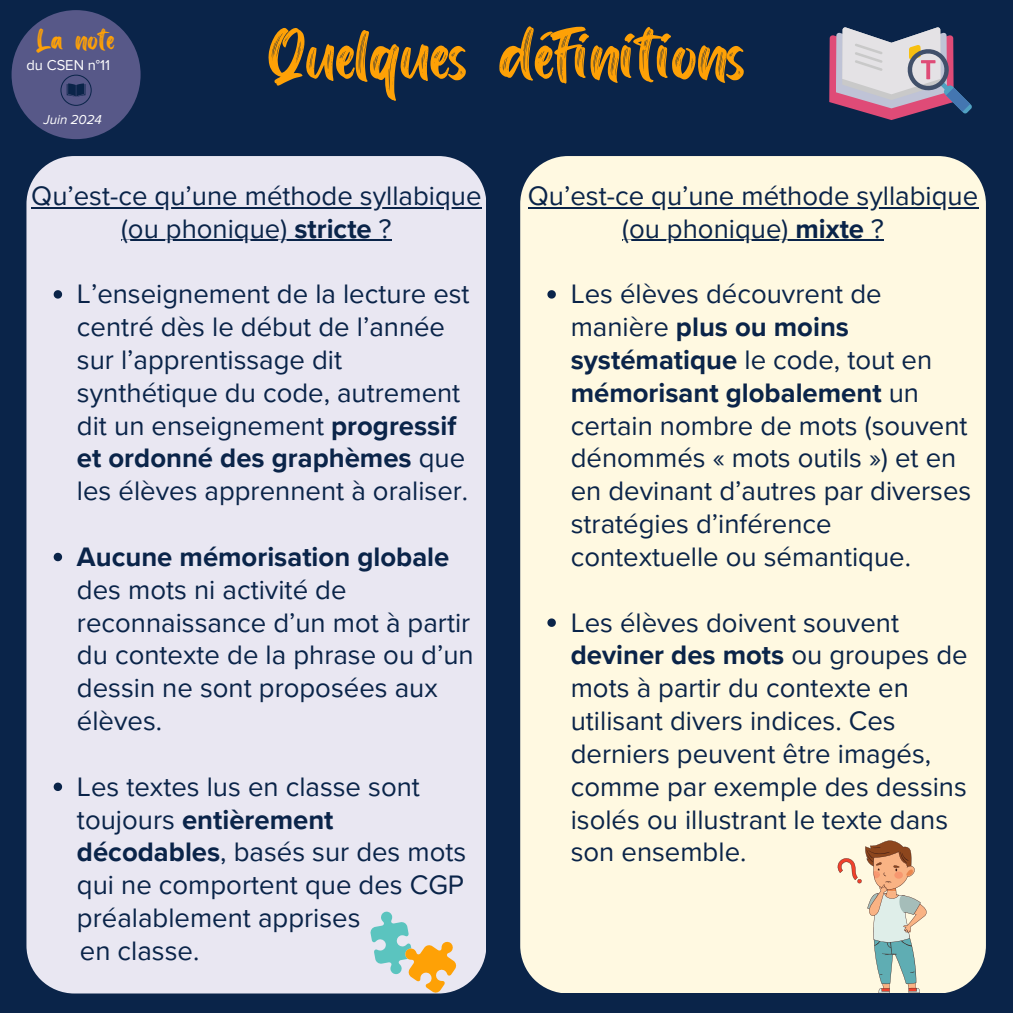
<style>
.page{position:relative;width:1013px;height:1013px;background:#fff}
.page>*{position:absolute;margin:0;border:0;box-sizing:border-box;transform-origin:0 0}
.t1{font:77.88px "Redkits";color:#fea106}
.t2{font:31.5px "Redkits";color:#fea106}
.t3{font:27.5px/32.8px "Proxima Nova";color:#0a2449}
.t4{font:700 27.5px "Proxima Nova";color:#0a2449}
.t5{font:14.75px "Proxima Nova";color:#fff}
.t6{font:italic 13.25px "Proxima Nova";color:#fff}
.s1{font-weight:700}
</style>
<div class="page">
<div style="left:0;top:0;width:1012px;height:1012px;background:#0a2449"></div>
<div style="left:12px;top:10px;width:129px;height:129px;background:#575888;border-radius:50%"></div>
<svg style="left:60px;top:75px;width:31px;height:31px"></svg>
<div style="left:26px;top:156px;width:460px;height:837px;background:#e9e7f2"></div>
<hr style="left:31px;top:207px;width:450px;height:1px;background:#0a2449">
<hr style="left:121px;top:239px;width:173px;height:2px;background:#0a2449">
<hr style="left:294px;top:239px;width:78px;height:2px;background:#0a2449">
<svg style="left:372px;top:239px;width:19px;height:2px"></svg>
<svg style="left:54px;top:290px;width:8px;height:8px"></svg>
<svg style="left:54px;top:553px;width:8px;height:8px"></svg>
<svg style="left:54px;top:782px;width:8px;height:9px"></svg>
<div style="left:520px;top:156px;width:465px;height:836px;background:#fff9e1"></div>
<hr style="left:528px;top:207px;width:450px;height:1px;background:#0a2449">
<hr style="left:622px;top:239px;width:173px;height:2px;background:#0a2449">
<hr style="left:795px;top:239px;width:76px;height:2px;background:#0a2449">
<svg style="left:871px;top:239px;width:13px;height:2px"></svg>
<svg style="left:547px;top:290px;width:9px;height:8px"></svg>
<svg style="left:547px;top:618px;width:9px;height:9px"></svg>
<svg style="left:837px;top:840px;width:90px;height:153px;background:#dfd6c1"></svg>
<svg style="left:370px;top:911px;width:87px;height:82px;background:#d2d2bb"></svg>
<svg style="left:829px;top:27px;width:142px;height:93px"></svg>
<p class="t2" style="left:36px;top:19px;width:80px">La note</p>
<h3 class="t5" style="left:26px;top:56px;width:85px">du CSEN n°11</h3>
<h3 class="t6" style="left:43px;top:112px;width:60px">Juin 2024</h3>
<p class="t1" style="left:267px;top:4px;width:481px">Quelques définitions</p>
<h2 class="t3" style="left:31px;top:180px;width:452px">Qu’est-ce qu’une méthode syllabique</h2>
<p class="t3" style="left:121px;top:213px;width:272px">(ou phonique) <span class="s1">stricte</span> ?</p>
<p class="t3" style="left:77px;top:278px;width:394px">L’enseignement de la lecture est</p>
<p class="t3" style="left:77px;top:311px;width:393px">centré dès le début de l’année sur l’apprentissage dit synthétique du code, autrement dit un enseignement <span class="s1">progressif et ordonné des graphèmes</span> que les élèves apprennent à oraliser.</p>
<p class="t4" style="left:77px;top:540px;width:374px">Aucune mémorisation globale</p>
<p class="t3" style="left:77px;top:574px;width:398px">des mots ni activité de reconnaissance d’un mot à partir du contexte de la phrase ou d’un dessin ne sont proposées aux élèves.</p>
<p class="t3" style="left:77px;top:770px;width:344px">Les textes lus en classe sont</p>
<h1 class="t3" style="left:77px;top:803px;width:391px">toujours <span class="s1">entièrement décodables</span>, basés sur des mots qui ne comportent que des CGP préalablement apprises</h1>
<p class="t3" style="left:80px;top:934px;width:121px">en classe.</p>
<h3 class="t3" style="left:528px;top:180px;width:452px">Qu’est-ce qu’une méthode syllabique</h3>
<p class="t3" style="left:622px;top:213px;width:263px">(ou phonique) <span class="s1">mixte</span> ?</p>
<p class="t3" style="left:570px;top:278px;width:312px">Les élèves découvrent de</p>
<p class="t3" style="left:570px;top:311px;width:402px">manière <span class="s1">plus ou moins systématique</span> le code, tout en <span class="s1">mémorisant globalement</span> un certain nombre de mots (souvent dénommés « mots outils ») et en en devinant d’autres par diverses stratégies d’inférence contextuelle ou sémantique.</p>
<p class="t3" style="left:570px;top:606px;width:330px">Les élèves doivent souvent</p>
<p class="t3" style="left:570px;top:639px;width:398px"><span class="s1">deviner des mots</span> ou groupes de mots à partir du contexte en utilisant divers indices. Ces derniers peuvent être imagés, comme par exemple des dessins isolés ou illustrant le texte dans son ensemble.</p>
</div>
